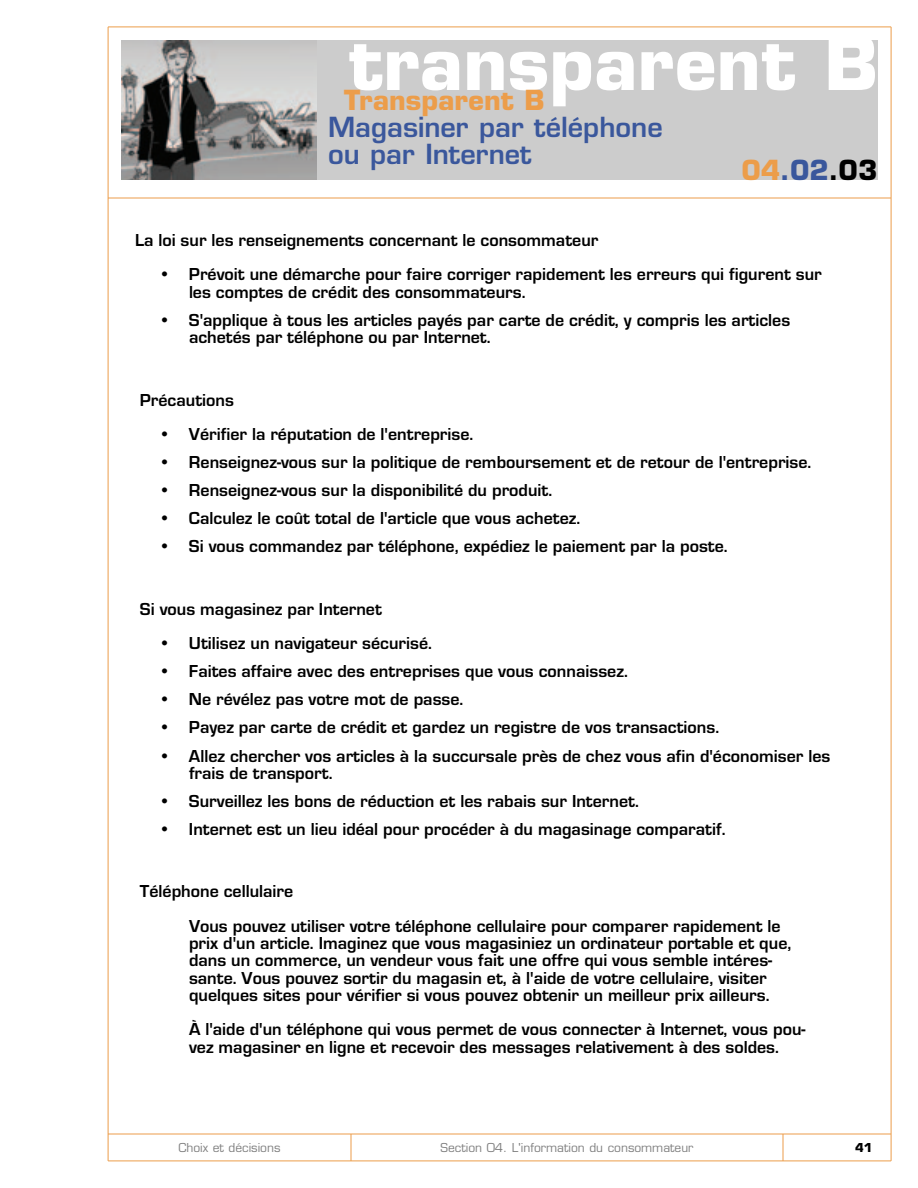
<style>
.page{position:relative;width:918px;height:1188px;background:#fff}
.page>*{position:absolute;margin:0;border:0;box-sizing:border-box;transform-origin:0 0}
.t1{font:700 72px "Eurostile";color:#fff}
.t2{font:600 27px/27px "Eurostile";color:#3a579c}
.t3{font:700 27px "Eurostile";color:#ec9d4a}
.t4{font:700 27px "Eurostile";color:#3a579c}
.t5{font:700 18px/17.2px "Eurostile";color:#000}
.t6{font:12px "Eurostile";color:#808080}
.t7{font:700 12px "Eurostile";color:#000}
.s1{color:#ec9d4a}
.s2{color:#000}
</style>
<div class="page">
<hr style="left:108px;top:27px;width:783px;height:1px;background:#ec9d4a">
<hr style="left:108px;top:1161px;width:783px;height:1px;background:#ec9d4a">
<hr style="left:108px;top:27px;width:1px;height:1134px;background:#ec9d4a">
<hr style="left:891px;top:27px;width:1px;height:1134px;background:#ec9d4a">
<hr style="left:108px;top:1134px;width:783px;height:1px;background:#ec9d4a">
<svg style="left:351px;top:1134px;width:1px;height:27px"></svg>
<svg style="left:783px;top:1134px;width:1px;height:27px"></svg>
<img style="left:122px;top:40px;width:195px;height:140px">
<div style="left:317px;top:40px;width:561px;height:140px;background:#ccc"></div>
<hr style="left:108px;top:198px;width:783px;height:1px;background:#ec9d4a">
<h1 class="t1" style="left:348px;top:36px;width:531px">transparent B</h1>
<h2 class="t2" style="left:328px;top:117px;width:336px">Magasiner par téléphone ou par Internet</h2>
<h2 class="t3" style="left:344px;top:90px;width:202px">Transparent B</h2>
<h2 class="t4" style="left:741px;top:160px;width:138px"><span class="s1">04</span>.02<span class="s2">.03</span></h2>
<p class="t5" style="left:135px;top:233px;width:465px">La loi sur les renseignements concernant le consommateur</p>
<p class="t5" style="left:189px;top:268px;width:634px;text-indent:-27px">• Prévoit une démarche pour faire corriger rapidement les erreurs qui figurent sur les comptes de crédit des consommateurs.</p>
<p class="t5" style="left:189px;top:313px;width:603px;text-indent:-27px">• S'applique à tous les articles payés par carte de crédit, y compris les articles achetés par téléphone ou par Internet.</p>
<p class="t5" style="left:140px;top:393px;width:96px">Précautions</p>
<p class="t5" style="left:162px;top:427px;width:313px">• Vérifier la réputation de l'entreprise.</p>
<p class="t5" style="left:162px;top:455px;width:651px">• Renseignez-vous sur la politique de remboursement et de retour de l'entreprise.</p>
<p class="t5" style="left:162px;top:483px;width:392px">• Renseignez-vous sur la disponibilité du produit.</p>
<p class="t5" style="left:162px;top:511px;width:420px">• Calculez le coût total de l'article que vous achetez.</p>
<p class="t5" style="left:162px;top:540px;width:567px">• Si vous commandez par téléphone, expédiez le paiement par la poste.</p>
<p class="t5" style="left:140px;top:602px;width:244px">Si vous magasinez par Internet</p>
<p class="t5" style="left:162px;top:637px;width:272px">• Utilisez un navigateur sécurisé.</p>
<p class="t5" style="left:162px;top:665px;width:467px">• Faites affaire avec des entreprises que vous connaissez.</p>
<p class="t5" style="left:162px;top:693px;width:303px">• Ne révélez pas votre mot de passe.</p>
<p class="t5" style="left:162px;top:721px;width:559px">• Payez par carte de crédit et gardez un registre de vos transactions.</p>
<p class="t5" style="left:189px;top:749px;width:643px;text-indent:-27px">• Allez chercher vos articles à la succursale près de chez vous afin d'économiser les frais de transport.</p>
<p class="t5" style="left:162px;top:794px;width:478px">• Surveillez les bons de réduction et les rabais sur Internet.</p>
<p class="t5" style="left:162px;top:822px;width:565px">• Internet est un lieu idéal pour procéder à du magasinage comparatif.</p>
<p class="t5" style="left:189px;top:876px;width:593px;line-height:34.5px;text-indent:-49px">Téléphone cellulaire<br>Vous pouvez utiliser votre téléphone cellulaire pour comparer rapidement le</p>
<p class="t5" style="left:189px;top:936px;width:604px">prix d'un article. Imaginez que vous magasiniez un ordinateur portable et que, dans un commerce, un vendeur vous fait une offre qui vous semble intéres&shy;sante. Vous pouvez sortir du magasin et, à l'aide de votre cellulaire, visiter quelques sites pour vérifier si vous pouvez obtenir un meilleur prix ailleurs.</p>
<p class="t5" style="left:189px;top:1023px;width:618px">À l'aide d'un téléphone qui vous permet de vous connecter à Internet, vous pou&shy;vez magasiner en ligne et recevoir des messages relativement à des soldes.</p>
<p class="t6" style="left:178px;top:1143px;width:104px">Choix et décisions</p>
<p class="t6" style="left:441px;top:1143px;width:254px">Section 04. L'information du consommateur</p>
<p class="t7" style="left:855px;top:1143px;width:19px">41</p>
</div>
